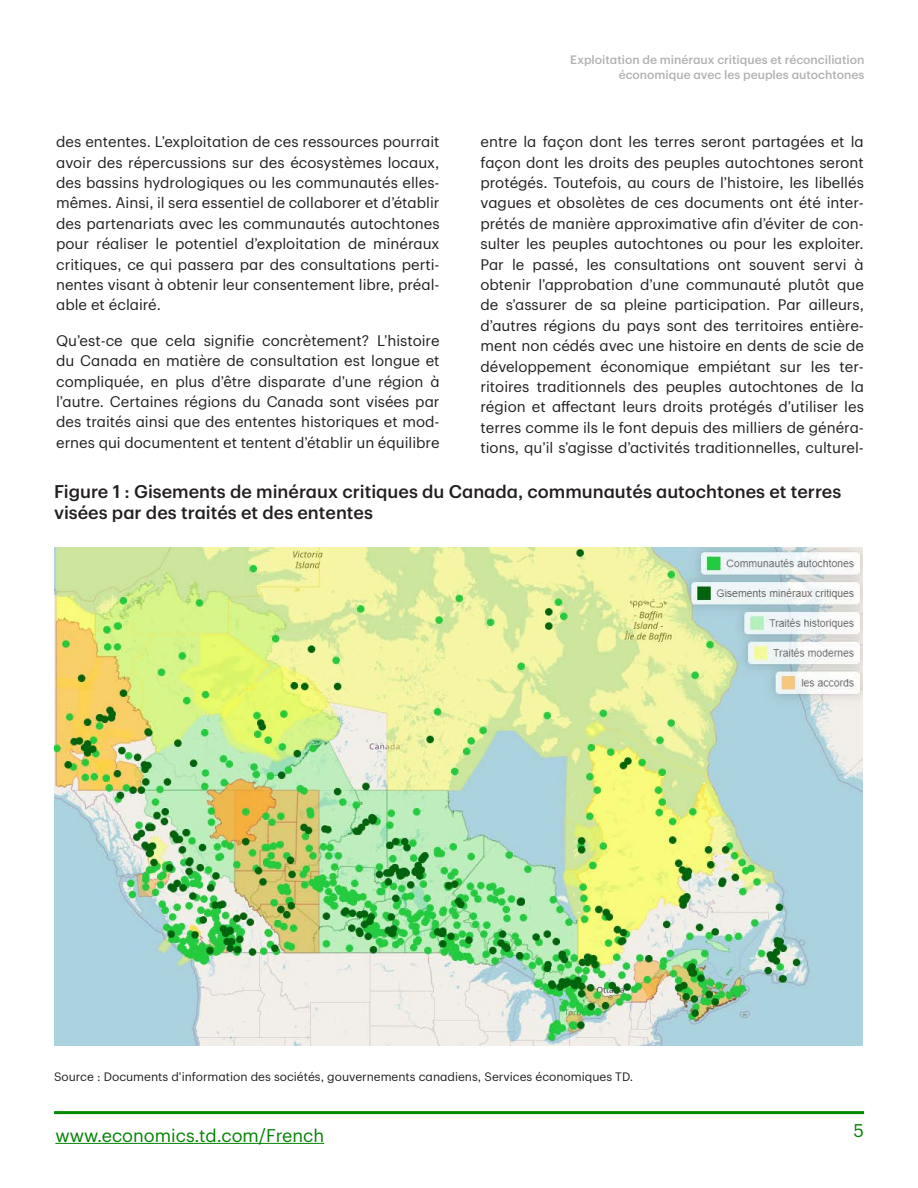
<style>
.page{position:relative;width:918px;height:1188px;background:#fff}
.page>*{position:absolute;margin:0;border:0;box-sizing:border-box;transform-origin:0 0}
.Main_Title{font:500 18px/21.6px "TD Graphik";color:#231f20}
.t1{font:18px "TD Graphik";color:#038203}
.Paragraph{font:15px/20.4px "TD Graphik";color:#231f20;text-align:justify}
.Main_Title-2{font:12px "TD Graphik";color:#231f20}
.t2{font:500 12px/14.4px "TD Graphik";color:#b2b2b2;text-align:right}
</style>
<div class="page">
<hr style="left:55px;top:1143px;width:269px;height:1px;background:#038203">
<hr style="left:54px;top:1111px;width:810px;height:3px;background:#008a00">
<img style="left:54px;top:547px;width:808px;height:499px">
<p class="t2" style="left:570px;top:52px;width:296px">Exploitation de minéraux critiques et réconciliation économique avec les peuples autochtones</p>
<p class="Paragraph" style="left:481px;top:130px;width:385px">entre la façon dont les terres seront partagées et la façon dont les droits des peuples autochtones seront protégés. Toutefois, au cours de l’histoire, les libellés vagues et obsolètes de ces documents ont été inter&shy;prétés de manière approximative afin d’éviter de con&shy;sulter les peuples autochtones ou pour les exploiter.<br>Par le passé, les consultations ont souvent servi à obtenir l’approbation d’une communauté plutôt que de s’assurer de sa pleine participation. Par ailleurs, d’autres régions du pays sont des territoires entière&shy;ment non cédés avec une histoire en dents de scie de développement économique empiétant sur les ter&shy;ritoires traditionnels des peuples autochtones de la région et affectant leurs droits protégés d’utiliser les terres comme ils le font depuis des milliers de généra&shy;tions, qu’il s’agisse d’activités traditionnelles, culturel-</p>
<p class="Main_Title" style="left:54px;top:479px;width:789px">Figure 1 : Gisements de minéraux critiques du Canada, communautés autochtones et terres visées par des traités et des ententes</p>
<p class="Paragraph" style="left:56px;top:130px;width:385px">des ententes. L’exploitation de ces ressources pourrait avoir des répercussions sur des écosystèmes locaux, des bassins hydrologiques ou les communautés elles&shy;mêmes. Ainsi, il sera essentiel de collaborer et d’établir des partenariats avec les communautés autochtones pour réaliser le potentiel d’exploitation de minéraux critiques, ce qui passera par des consultations perti&shy;nentes visant à obtenir leur consentement libre, préal&shy;able et éclairé.</p>
<p class="Paragraph" style="left:56px;top:329px;width:385px">Qu’est-ce que cela signifie concrètement? L’histoire du Canada en matière de consultation est longue et compliquée, en plus d’être disparate d’une région à l’autre. Certaines régions du Canada sont visées par des traités ainsi que des ententes historiques et mod&shy;ernes qui documentent et tentent d’établir un équilibre</p>
<p class="Main_Title-2" style="left:54px;top:1068px;width:581px">Source : Documents d’information des sociétés, gouvernements canadiens, Services économiques TD.</p>
<p class="t1" style="left:55px;top:1122px;width:270px">www.economics.td.com/French</p>
<p class="t1" style="left:853px;top:1117px;width:12px">5</p>
</div>
